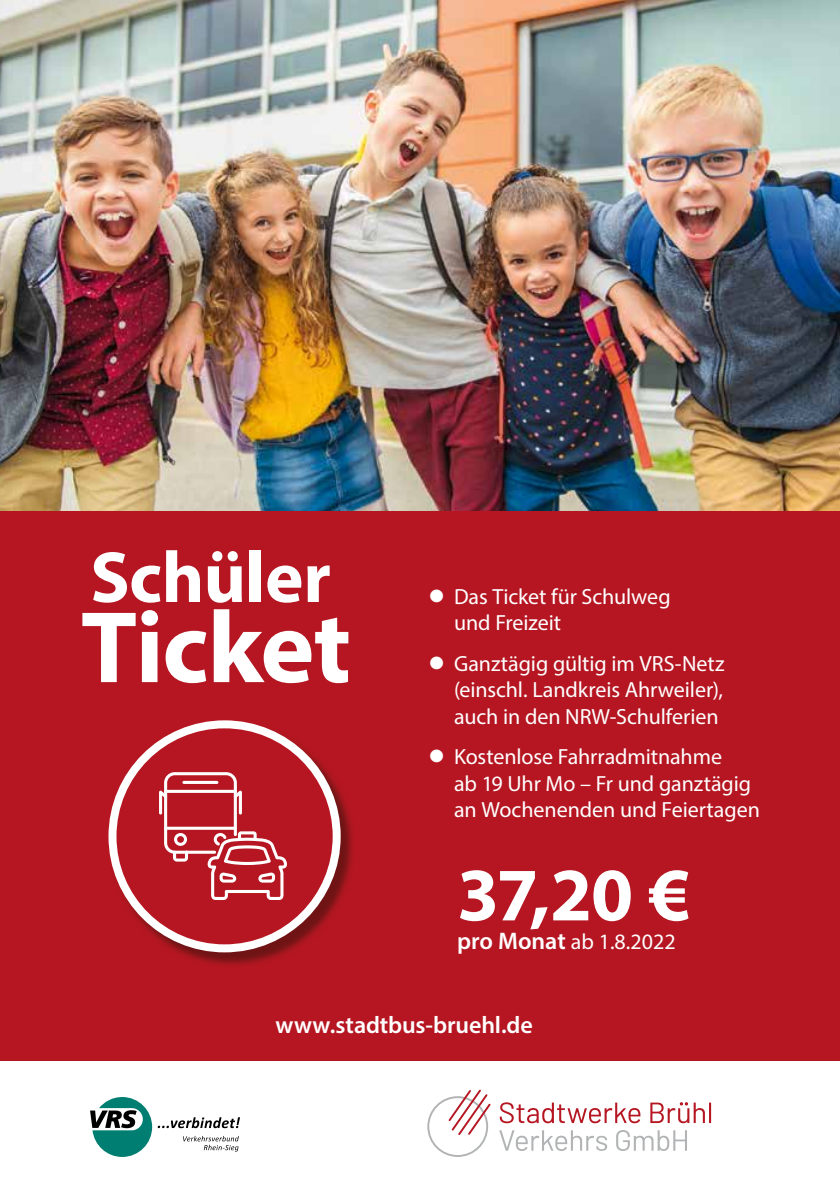
<style>
.page{position:relative;width:840px;height:1191px;background:#fff}
.page>*{position:absolute;margin:0;border:0;box-sizing:border-box;transform-origin:0 0}
.t1{font:700 102.6px "Myriad Pro";letter-spacing:-.015em;color:#fff}
.t2{font:700 76px "Myriad Pro";color:#fff}
.t3{font:700 73px "Myriad Pro";letter-spacing:-.01em;color:#fff}
.t4{font:600 24px "Myriad Pro";letter-spacing:-.005em;color:#fff}
.t5{font:22px/26.4px "Myriad Pro";letter-spacing:-.005em;color:#fff}
.s1{font-weight:600;font-size:24px}
</style>
<div class="page">
<div style="left:0;top:510px;width:839px;height:550px;background:#b51621"></div>
<img style="left:111px;top:722px;width:242px;height:243px">
<div style="left:112px;top:724px;width:224px;height:224px;background:#b51621;border-radius:50%"></div>
<div style="left:108px;top:720px;width:232px;height:232px;border:8px solid #fff;border-radius:50%"></div>
<svg style="left:159px;top:772px;width:128px;height:128px"></svg>
<svg style="left:499px;top:1102px;width:141px;height:21px"></svg>
<svg style="left:650px;top:1102px;width:54px;height:21px"></svg>
<hr style="left:708px;top:1102px;width:2px;height:21px;background:#b51621">
<svg style="left:499px;top:1130px;width:107px;height:21px"></svg>
<svg style="left:616px;top:1130px;width:70px;height:21px"></svg>
<div style="left:427px;top:1096px;width:61px;height:61px;border:2px solid #b1b3b4;border-radius:50%"></div>
<svg style="left:446px;top:1089px;width:45px;height:47px"></svg>
<svg style="left:183px;top:1136px;width:56px;height:15px"></svg>
<svg style="left:90px;top:1097px;width:62px;height:60px"></svg>
<svg style="left:158px;top:1117px;width:82px;height:11px"></svg>
<img style="left:0;top:0;width:839px;height:510px">
<h3 class="t3" style="left:90px;top:530px;width:242px">Schüler</h3>
<h1 class="t1" style="left:81px;top:580px;width:271px">Ticket</h1>
<p class="t5" style="left:454px;top:583px;width:218px;text-indent:-26px">● Das Ticket für Schulweg und Freizeit</p>
<p class="t5" style="left:454px;top:650px;width:272px;text-align:justify;text-indent:-26px">● Ganztägig gültig im VRS-Netz (einschl. Landkreis Ahrweiler), auch in den NRW-Schulferien</p>
<p class="t5" style="left:454px;top:743px;width:307px;text-indent:-26px">● Kostenlose Fahrradmitnahme<br>ab 19 Uhr Mo – Fr und ganztägig an Wochenenden und Feiertagen</p>
<h2 class="t2" style="left:457px;top:845px;width:235px">37,20 €</h2>
<p class="t5" style="left:457px;top:928px;width:220px"><span class="s1">pro Monat</span> ab 1.8.2022</p>
<p class="t4" style="left:275px;top:1009px;width:259px">www.stadtbus-bruehl.de</p>
</div>
